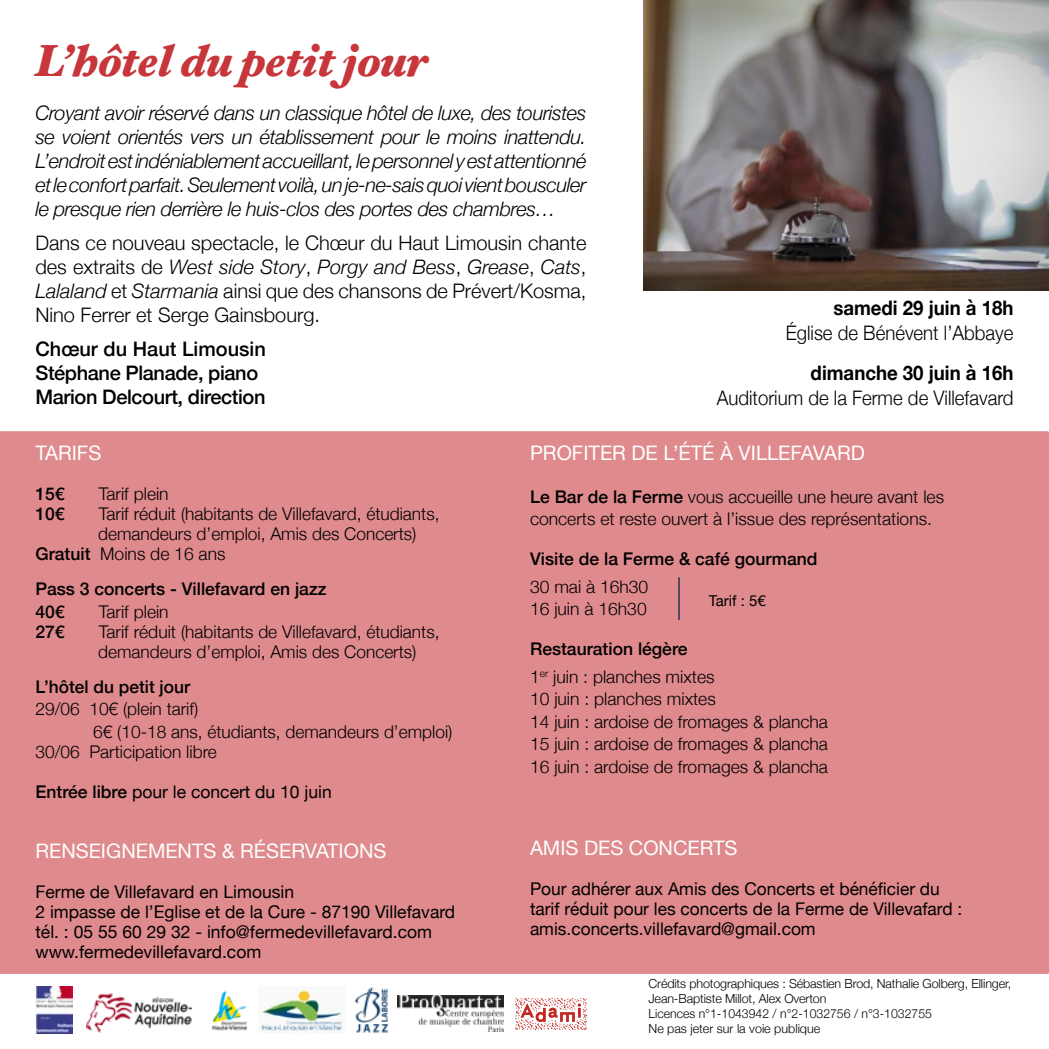
<style>
.page{position:relative;width:1049px;height:1049px;background:#fff}
.page>*{position:absolute;margin:0;border:0;box-sizing:border-box;transform-origin:0 0}
.t1{font:italic 900 45px "Hoefler Text";letter-spacing:-.02em;color:#c7363b}
.t2{font:italic 300 20px/24px "Helvetica Neue";letter-spacing:-.02em;color:#000;text-align:justify}
.t3{font:300 20px/24px "Helvetica Neue";color:#000;text-align:justify}
.t4{font:20px "Helvetica Neue";color:#fff}
.t5{font:500 20px/24px "Helvetica Neue";letter-spacing:-.02em;color:#000}
.t6{font:300 20px "Helvetica Neue";color:#000;scale:.93 1}
.t7{font:700 20px "Helvetica Neue";color:#000;scale:.93 1}
.t8{font:300 17.5px/22.5px "Helvetica Neue";color:#000}
.t9{font:17.5px/20px "Helvetica Neue";color:#000}
.t10{font:500 17.5px/22.5px "Helvetica Neue";color:#000}
.t11{font:15px "Helvetica Neue";color:#000}
.t12{font:300 12.5px/15px "Helvetica Neue";letter-spacing:-.01em;color:#000}
.s1{font-style:italic}
.s2{font-weight:500}
</style>
<div class="page">
<div style="left:0;top:431px;width:1049px;height:543px;background:#df8a8d"></div>
<img style="left:35px;top:986px;width:38px;height:47px">
<img style="left:85px;top:993px;width:108px;height:40px">
<img style="left:211px;top:990px;width:37px;height:41px">
<img style="left:258px;top:986px;width:87px;height:47px">
<img style="left:643px;top:0;width:406px;height:290px">
<img style="left:355px;top:987px;width:33px;height:46px">
<img style="left:398px;top:995px;width:105px;height:36px">
<hr style="left:678px;top:577px;width:2px;height:43px;background:#05204b">
<svg style="left:515px;top:998px;width:72px;height:32px"></svg>
<h1 class="t1" style="left:35px;top:34px;width:394px">L’hôtel du petit jour</h1>
<p class="t2" style="left:35px;top:100px;width:553px">Croyant avoir réservé dans un classique hôtel de luxe, des touristes se voient orientés vers un établissement pour le moins inattendu.<br>L’endroit est indéniablement accueillant, le personnel y est attentionné et le confort parfait. Seulement voilà, un je-ne-sais quoi vient bousculer le presque rien derrière le huis-clos des portes des chambres…</p>
<p class="t3" style="left:35px;top:229px;width:553px">Dans ce nouveau spectacle, le Chœur du Haut Limousin chante des extraits de <span class="s1">West side Story</span>, <span class="s1">Porgy and Bess</span>, <span class="s1">Grease</span>, <span class="s1">Cats</span>, <span class="s1">Lalaland</span> et <span class="s1">Starmania</span> ainsi que des chansons de Prévert/Kosma, Nino Ferrer et Serge Gainsbourg.</p>
<p class="t5" style="left:35px;top:335px;width:232px">Chœur du Haut Limousin<br>Stéphane Planade, piano<br>Marion Delcourt, direction</p>
<p class="t7" style="left:833px;top:292px;width:195px">samedi 29 juin à 18h</p>
<p class="t6" style="left:786px;top:317px;width:246px">Église de Bénévent l’Abbaye</p>
<p class="t7" style="left:810px;top:357px;width:220px">dimanche 30 juin à 16h</p>
<p class="t6" style="left:717px;top:382px;width:321px">Auditorium de la Ferme de Villefavard</p>
<p class="t4" style="left:35px;top:439px;width:67px">TARIFS</p>
<p class="t10" style="left:35px;top:481px;width:31px">15€</p>
<p class="t8" style="left:99px;top:481px;width:72px">Tarif plein</p>
<p class="t10" style="left:35px;top:501px;width:31px">10€</p>
<p class="t8" style="left:99px;top:501px;width:342px">Tarif réduit (habitants de Villefavard, étudiants,</p>
<p class="t8" style="left:98px;top:521px;width:320px">demandeurs d’emploi, Amis des Concerts)</p>
<p class="t8" style="left:35px;top:541px;width:192px"><span class="s2">Gratuit</span> Moins de 16 ans</p>
<p class="t10" style="left:35px;top:576px;width:293px">Pass 3 concerts - Villefavard en jazz<br>40€</p>
<p class="t8" style="left:99px;top:599px;width:72px">Tarif plein</p>
<p class="t10" style="left:35px;top:619px;width:31px">27€</p>
<p class="t8" style="left:98px;top:620px;width:343px;line-height:20px">Tarif réduit (habitants de Villefavard, étudiants, demandeurs d’emploi, Amis des Concerts)</p>
<p class="t10" style="left:35px;top:674px;width:156px">L’hôtel du petit jour</p>
<p class="t8" style="left:93px;top:696px;width:361px;text-indent:-58px">29/06 10€ (plein tarif)<br>6€ (10-18 ans, étudiants, demandeurs d’emploi)</p>
<p class="t8" style="left:35px;top:739px;width:183px">30/06 Participation libre</p>
<p class="t9" style="left:35px;top:782px;width:298px"><span class="s2">Entrée libre</span> pour le concert du 10 juin</p>
<p class="t4" style="left:35px;top:836px;width:352px">RENSEIGNEMENTS &amp; RÉSERVATIONS</p>
<p class="t9" style="left:35px;top:882px;width:421px">Ferme de Villefavard en Limousin<br>2 impasse de l’Eglise et de la Cure - 87190 Villefavard tél. : 05 55 60 29 32 - info@fermedevillefavard.com www.fermedevillefavard.com</p>
<p class="t4" style="left:530px;top:439px;width:336px">PROFITER DE L’ÉTÉ À VILLEFAVARD</p>
<p class="t8" style="left:530px;top:484px;width:416px"><span class="s2">Le Bar de la Ferme</span> vous accueille une heure avant les concerts et reste ouvert à l’issue des représentations.</p>
<p class="t10" style="left:530px;top:546px;width:289px">Visite de la Ferme &amp; café gourmand</p>
<p class="t8" style="left:530px;top:574px;width:120px">30 mai à 16h30<br>16 juin à 16h30</p>
<p class="t8" style="left:530px;top:634px;width:186px;line-height:27.5px"><span class="s2">Restauration légère<br></span>1<sup>er</sup> juin : planches mixtes</p>
<p class="t8" style="left:530px;top:686px;width:299px">10 juin : planches mixtes<br>14 juin : ardoise de fromages &amp; plancha 15 juin : ardoise de fromages &amp; plancha 16 juin : ardoise de fromages &amp; plancha</p>
<p class="t11" style="left:709px;top:589px;width:58px">Tarif : 5€</p>
<p class="t4" style="left:530px;top:834px;width:209px">AMIS DES CONCERTS</p>
<p class="t9" style="left:530px;top:880px;width:434px">Pour adhérer aux Amis des Concerts et bénéficier du tarif réduit pour les concerts de la Ferme de Villevafard : amis.concerts.villefavard@gmail.com</p>
<p class="t12" style="left:648px;top:975px;width:364px">Crédits photographiques : Sébastien Brod, Nathalie Golberg, Ellinger, Jean-Baptiste Millot, Alex Overton<br>Licences n°1-1043942 / n°2-1032756 / n°3-1032755<br>Ne pas jeter sur la voie publique</p>
</div>
